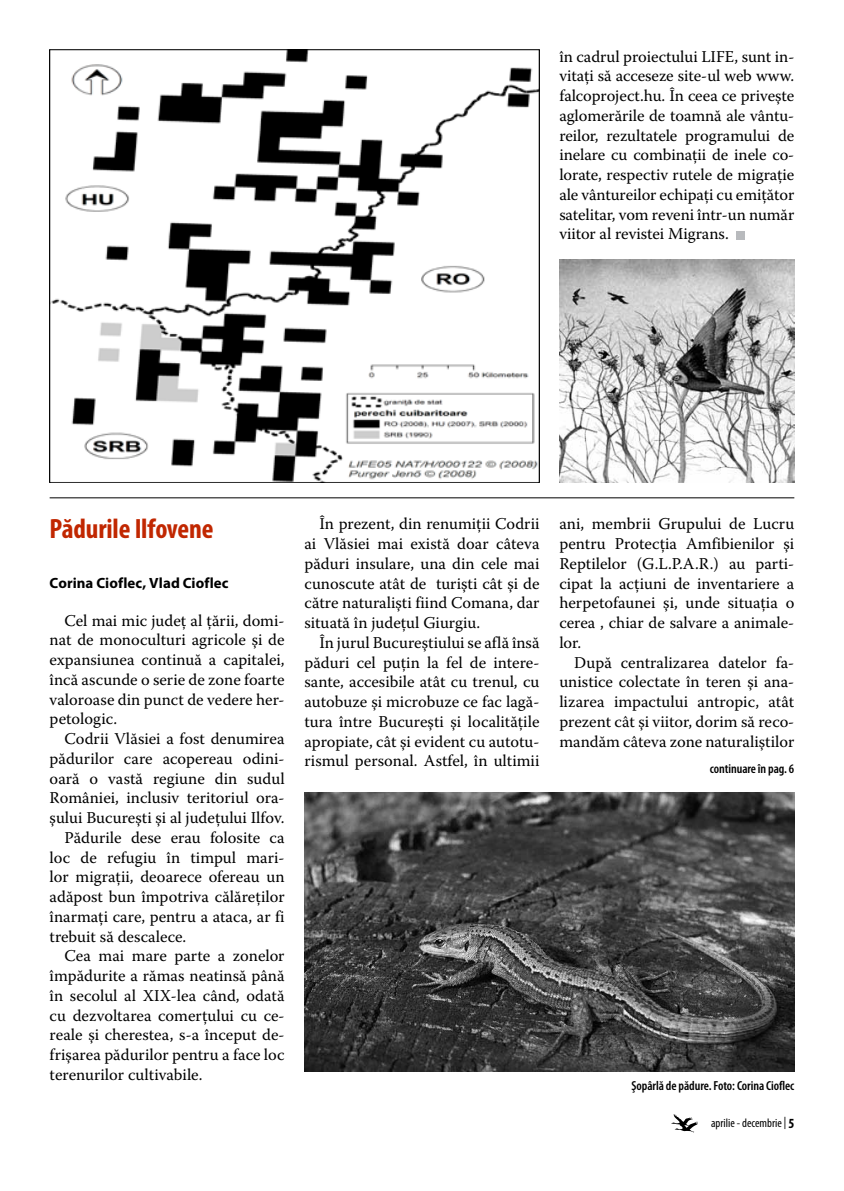
<style>
.page{position:relative;width:844px;height:1191px;background:#fff}
.page>*{position:absolute;margin:0;border:0;box-sizing:border-box;transform-origin:0 0}
.t1{font:700 condensed 28px "Myriad Pro";letter-spacing:-.005em;color:#c12701}
.t2{font:16.45px/19.8px "Warnock Pro";color:#000;text-align:justify}
.t3{font:700 14.88px "Myriad Pro";letter-spacing:.005em;color:#000}
.t4{font:600 condensed 13.12px "Myriad Pro";letter-spacing:-.005em;color:#000}
.t5{font:condensed 12.25px "Myriad Pro";color:#000}
.s1{font-weight:700;font-size:14px}
</style>
<div class="page">
<svg style="left:671px;top:1114px;width:26px;height:18px"></svg>
<div style="left:736px;top:231px;width:8px;height:8px;background:#b8babd"></div>
<img style="left:51px;top:52px;width:486px;height:428px">
<hr style="left:50px;top:497px;width:744px;height:1px;background:#000">
<img style="left:304px;top:793px;width:490px;height:278px">
<img style="left:559px;top:259px;width:235px;height:223px">
<p class="t2" style="left:559px;top:46px;width:236px">în cadrul proiectului LIFE, sunt in&shy;vitaţi să acceseze site-ul web www. falcoproject.hu. În ceea ce priveşte aglomerările de toamnă ale vântu&shy;reilor, rezultatele programului de inelare cu combinaţii de inele co&shy;lorate, respectiv rutele de migraţie ale vântureilor echipaţi cu emiţător satelitar, vom reveni într-un număr viitor al revistei Migrans.</p>
<h1 class="t1" style="left:50px;top:511px;width:165px">Pădurile Ilfovene</h1>
<p class="t3" style="left:50px;top:574px;width:180px">Corina Cioflec, Vlad Cioflec</p>
<p class="t2" style="left:50px;top:610px;width:236px;text-indent:15px">Cel mai mic judeţ al ţării, domi&shy;nat de monoculturi agricole şi de expansiunea continuă a capitalei, încă ascunde o serie de zone foarte valoroase din punct de vedere her&shy;petologic.</p>
<p class="t2" style="left:64px;top:728px;width:221px">Codrii Vlăsiei a fost denumirea</p>
<p class="t2" style="left:50px;top:748px;width:236px">pădurilor care acopereau odini-</p>
<p class="t2" style="left:50px;top:768px;width:236px">oară o vastă regiune din sudul</p>
<p class="t2" style="left:50px;top:787px;width:236px">României, inclusiv teritoriul ora-</p>
<p class="t2" style="left:50px;top:807px;width:236px">şului Bucureşti şi al judeţului Ilfov.</p>
<p class="t2" style="left:64px;top:827px;width:221px">Pădurile dese erau folosite ca</p>
<p class="t2" style="left:50px;top:847px;width:236px">loc de refugiu în timpul mari-</p>
<p class="t2" style="left:50px;top:866px;width:236px">lor migraţii, deoarece ofereau un</p>
<p class="t2" style="left:50px;top:886px;width:236px">adăpost bun împotriva călăreţilor</p>
<p class="t2" style="left:50px;top:906px;width:236px">înarmaţi care, pentru a ataca, ar fi</p>
<p class="t2" style="left:50px;top:926px;width:138px">trebuit să descalece.</p>
<p class="t2" style="left:64px;top:945px;width:221px">Cea mai mare parte a zonelor</p>
<p class="t2" style="left:50px;top:965px;width:236px">împădurite a rămas neatinsă până</p>
<p class="t2" style="left:50px;top:985px;width:236px">în secolul al XIX-lea când, odată</p>
<p class="t2" style="left:50px;top:1005px;width:236px">cu dezvoltarea comerţului cu ce-</p>
<p class="t2" style="left:50px;top:1024px;width:236px">reale şi cherestea, s-a început de-</p>
<p class="t2" style="left:50px;top:1044px;width:236px">frişarea pădurilor pentru a face loc</p>
<p class="t2" style="left:50px;top:1064px;width:154px">terenurilor cultivabile.</p>
<p class="t2" style="left:304px;top:514px;width:236px;text-indent:15px">În prezent, din renumiţii Codrii ai Vlăsiei mai există doar câteva păduri insulare, una din cele mai cunoscute atât de turişti cât şi de către naturalişti fiind Comana, dar situată în judeţul Giurgiu.</p>
<p class="t2" style="left:304px;top:632px;width:236px;text-indent:15px">În jurul Bucureştiului se află însă păduri cel puţin la fel de intere&shy;sante, accesibile atât cu trenul, cu autobuze şi microbuze ce fac lagă&shy;tura între Bucureşti şi localităţile apropiate, cât şi evident cu autotu&shy;rismul personal. Astfel, în ultimii</p>
<p class="t2" style="left:559px;top:514px;width:236px">ani, membrii Grupului de Lucru pentru Protecţia Amfibienilor şi Reptilelor (G.L.P.A.R.) au parti&shy;cipat la acţiuni de inventariere a herpetofaunei şi, unde situaţia o cerea , chiar de salvare a animale&shy;lor.</p>
<p class="t2" style="left:559px;top:652px;width:236px;text-indent:15px">După centralizarea datelor fa&shy;unistice colectate în teren şi ana&shy;lizarea impactului antropic, atât prezent cât şi viitor, dorim să reco&shy;mandăm câteva zone naturaliştilor</p>
<p class="t4" style="left:709px;top:761px;width:86px">continuare în pag. 6</p>
<p class="t4" style="left:631px;top:1077px;width:164px">Şopârlă de pădure. Foto: Corina Cioflec</p>
<p class="t5" style="left:711px;top:1115px;width:85px">aprilie - decembrie | <span class="s1">5</span></p>
</div>
